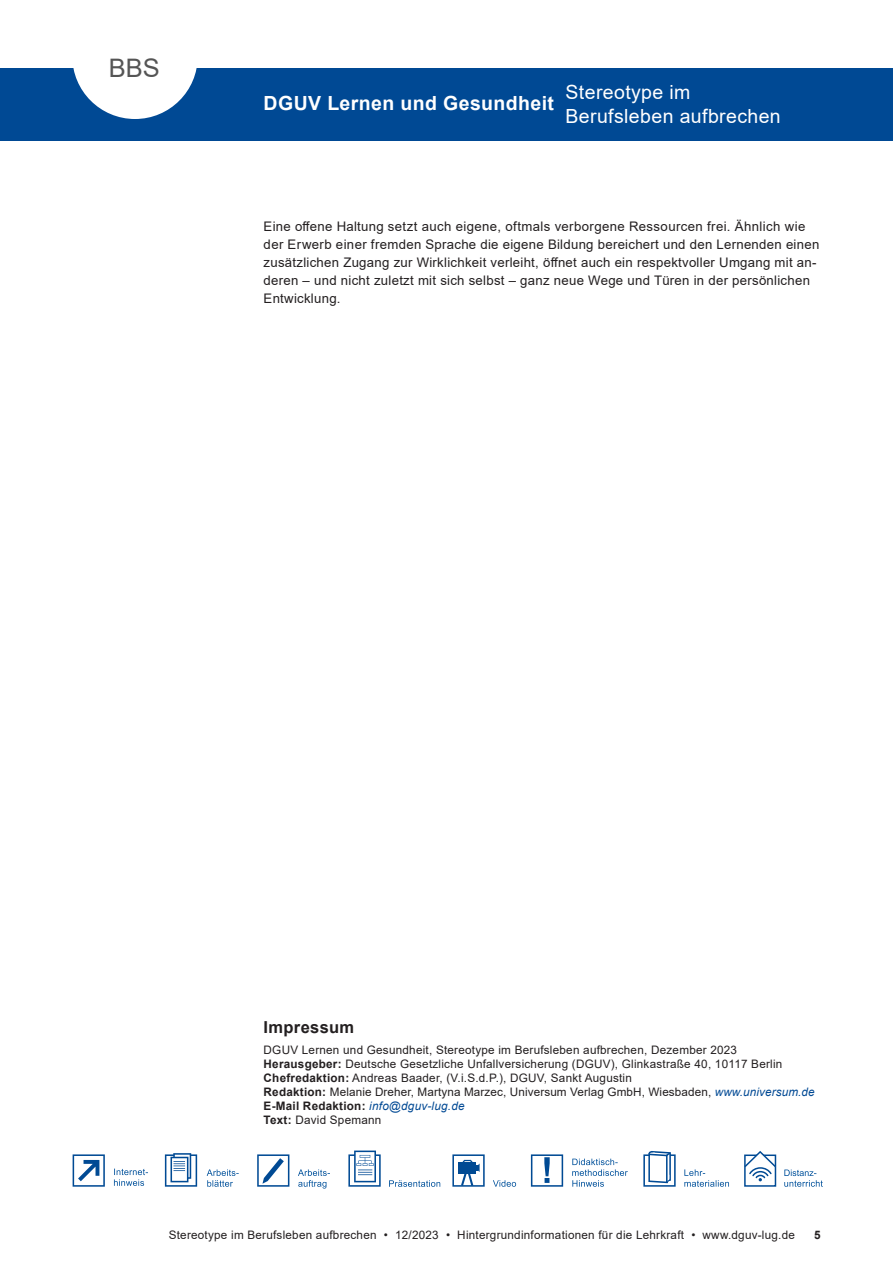
<style>
.page{position:relative;width:893px;height:1263px;background:#fff}
.page>*{position:absolute;margin:0;border:0;box-sizing:border-box;transform-origin:0 0}
.t1{font:25.5px "Arial";color:#555}
.t2{font:19.5px/23.4px "Arial";letter-spacing:.02em;color:#fff}
.t3{font:700 19.5px "Arial";letter-spacing:.02em;color:#fff}
.Impressum_Ueberschrift{font:700 16.5px "Arial";letter-spacing:.02em;color:#231f20}
.Fliesstext{font:13.2px/18px "Arial";letter-spacing:.02em;color:#231f20}
.Impressum_Text{font:11.7px/14.1px "Arial";letter-spacing:.02em;color:#231f20}
.t4{font:700 11.7px "Arial";color:#231f20}
.s1{font-weight:700}
.s2{font-style:italic;color:#004994}
</style>
<div class="page">
<div style="left:0;top:68px;width:893px;height:72px;background:#004994"></div>
<svg style="left:73px;top:68px;width:124px;height:51px"></svg>
<svg style="left:73px;top:1154px;width:32px;height:33px"></svg>
<svg style="left:114px;top:1168px;width:34px;height:18px"></svg>
<svg style="left:165px;top:1153px;width:32px;height:34px"></svg>
<svg style="left:207px;top:1169px;width:32px;height:18px"></svg>
<svg style="left:257px;top:1154px;width:32px;height:33px"></svg>
<svg style="left:298px;top:1169px;width:32px;height:19px"></svg>
<svg style="left:348px;top:1150px;width:33px;height:37px"></svg>
<svg style="left:452px;top:1154px;width:33px;height:33px"></svg>
<svg style="left:493px;top:1180px;width:23px;height:7px"></svg>
<svg style="left:531px;top:1154px;width:32px;height:33px"></svg>
<svg style="left:572px;top:1158px;width:56px;height:29px"></svg>
<svg style="left:389px;top:1180px;width:51px;height:7px"></svg>
<div style="left:744px;top:1154px;width:32px;height:33px;background:#fff;border:2px solid #004a94"></div>
<svg style="left:744px;top:1151px;width:33px;height:30px"></svg>
<svg style="left:684px;top:1169px;width:45px;height:18px"></svg>
<svg style="left:643px;top:1151px;width:33px;height:36px"></svg>
<svg style="left:784px;top:1169px;width:39px;height:18px"></svg>
<h1 class="t1" style="left:109px;top:50px;width:53px">BBS</h1>
<h2 class="t3" style="left:264px;top:89px;width:292px">DGUV Lernen und Gesundheit</h2>
<h2 class="t2" style="left:566px;top:81px;width:217px">Stereotype im<br>Berufsleben aufbrechen</h2>
<p class="Fliesstext" style="left:264px;top:217px;width:557px">Eine offene Haltung setzt auch eigene, oftmals verborgene Ressourcen frei. Ähnlich wie der Erwerb einer fremden Sprache die eigene Bildung bereichert und den Lernenden einen zusätzlichen Zugang zur Wirklichkeit verleiht, öffnet auch ein respektvoller Umgang mit an&shy;deren – und nicht zuletzt mit sich selbst – ganz neue Wege und Türen in der persönlichen Entwicklung.</p>
<p class="Impressum_Ueberschrift" style="left:264px;top:1016px;width:92px">Impressum</p>
<p class="Impressum_Text" style="left:264px;top:1043px;width:520px">DGUV Lernen und Gesundheit, Stereotype im Berufsleben aufbrechen, Dezember 2023<br><span class="s1">Herausgeber:</span> Deutsche Gesetzliche Unfallversicherung (DGUV), Glinkastraße 40, 10117 Berlin<br><span class="s1">Chefredaktion:</span> Andreas Baader, (V.i.S.d.P.), DGUV, Sankt Augustin</p>
<p class="Impressum_Text" style="left:264px;top:1085px;width:553px"><span class="s1">Redaktion:</span> Melanie Dreher, Martyna Marzec, Universum Verlag GmbH, Wiesbaden, <span class="s2">www.universum.de<br></span><span class="s1">E-Mail Redaktion:</span> <span class="s2">info@dguv-lug.de</span></p>
<p class="Impressum_Text" style="left:264px;top:1113px;width:119px"><span class="s1">Text:</span> David Spemann</p>
<p class="Impressum_Text" style="left:169px;top:1228px;width:628px">Stereotype im Berufsleben aufbrechen • 12/2023 • Hintergrundinformationen für die Lehrkraft • www.dguv-lug.de</p>
<p class="t4" style="left:814px;top:1227px;width:8px">5</p>
</div>
